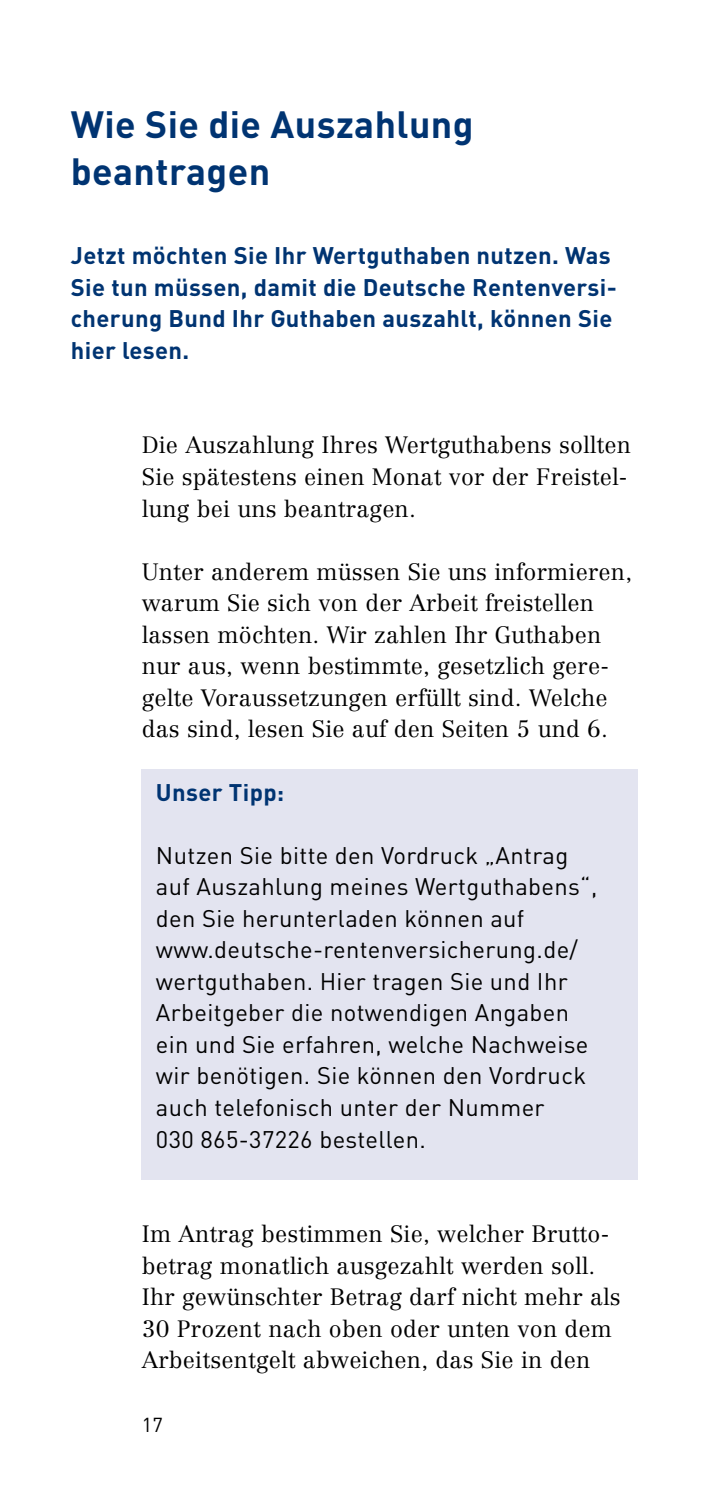
<style>
.page{position:relative;width:709px;height:1489px;background:#fff}
.page>*{position:absolute;margin:0;border:0;box-sizing:border-box;transform-origin:0 0}
.t1{font:700 37.5px/47.2px "DIN";letter-spacing:.01em;color:#003472}
.t2{font:23.75px/31.5px "DIN";letter-spacing:.015em;color:#000}
.t3{font:700 23.75px/31.5px "DIN";letter-spacing:.015em;color:#003472}
.t4{font:300 23.25px/31.5px "Centennial";letter-spacing:.01em;color:#000}
.t5{font:20px "DIN";color:#000}
</style>
<div class="page">
<div style="left:142px;top:769px;width:496px;height:410px;background:#e3e4f0"></div>
<h2 class="t1" style="left:71px;top:99px;width:404px">Wie Sie die Auszahlung beantragen</h2>
<p class="t3" style="left:71px;top:239px;width:547px">Jetzt möchten Sie Ihr Wertguthaben nutzen. Was Sie tun müssen, damit die Deutsche Rentenversi&shy;cherung Bund Ihr Guthaben auszahlt, können Sie hier lesen.</p>
<p class="t4" style="left:142px;top:429px;width:491px">Die Auszahlung Ihres Wertguthabens sollten<br>Sie spätestens einen Monat vor der Freistel&shy;lung bei uns beantragen.</p>
<p class="t4" style="left:142px;top:555px;width:492px">Unter anderem müssen Sie uns informieren, warum Sie sich von der Arbeit freistellen lassen möchten. Wir zahlen Ihr Guthaben nur aus, wenn bestimmte, gesetzlich gere&shy;gelte Voraussetzungen erfüllt sind. Welche das sind, lesen Sie auf den Seiten 5 und 6.</p>
<h3 class="t3" style="left:156px;top:775px;width:130px">Unser Tipp:</h3>
<p class="t2" style="left:156px;top:838px;width:443px">Nutzen Sie bitte den Vordruck „Antrag auf Auszahlung meines Wertguthabens“, den Sie herunterladen können auf www.deutsche-rentenversicherung.de/ wertguthaben. Hier tragen Sie und Ihr Arbeitgeber die notwendigen Angaben ein und Sie erfahren, welche Nachweise wir benötigen. Sie können den Vordruck auch telefonisch unter der Nummer<br>030 865-37226 bestellen.</p>
<p class="t4" style="left:142px;top:1218px;width:480px">Im Antrag bestimmen Sie, welcher Brutto&shy;betrag monatlich ausgezahlt werden soll.<br>Ihr gewünschter Betrag darf nicht mehr als 30 Prozent nach oben oder unten von dem Arbeitsentgelt abweichen, das Sie in den</p>
<p class="t5" style="left:142px;top:1411px;width:23px">17</p>
</div>
